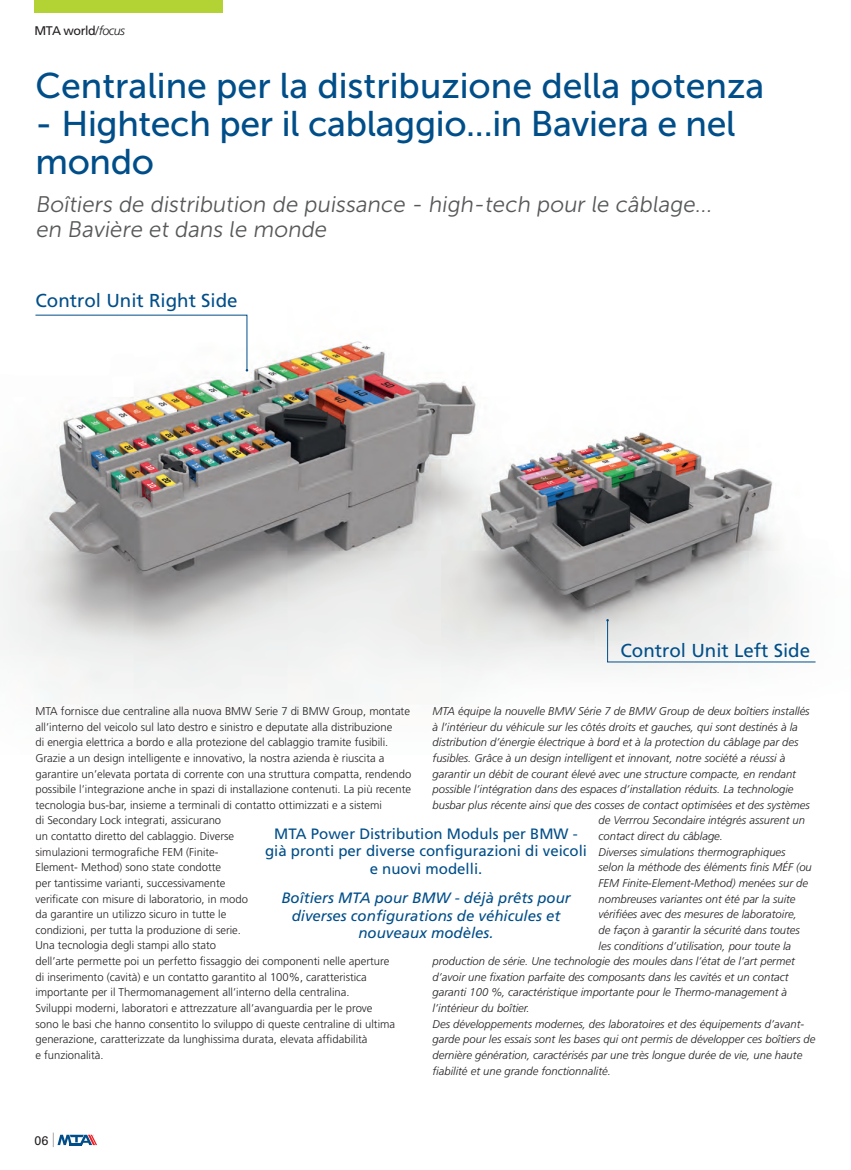
<style>
.page{position:relative;width:851px;height:1170px;background:#fff}
.page>*{position:absolute;margin:0;border:0;box-sizing:border-box;transform-origin:0 0}
.Normale{font:35.62px/38px "Museo JH Sans 500";color:#004e89}
.Normale-2{font:22.5px "Museo JH Sans 300";color:#57585a}
.t1{font:18.75px "Frutiger";color:#004e89}
.t2{font:15px "Frutiger";color:#004e89}
.t3{font:italic 15px/17.5px "Frutiger";color:#004e89;text-align:center}
.Normale-3{font:12.5px "Frutiger";letter-spacing:-.04em;color:#231f20}
.t4{font:12.5px "Univers LT Std";color:#231f20}
.t5{font:italic 300 11.25px/15.6px "Frutiger";color:#231f20}
.t6{font:300 11.25px/15.6px "Frutiger";color:#231f20}
.s1{font-weight:300;font-style:italic}
</style>
<div class="page">
<img style="left:0;top:341px;width:816px;height:368px">
<svg style="left:35px;top:314px;width:213px;height:57px"></svg>
<svg style="left:606px;top:619px;width:210px;height:43px"></svg>
<div style="left:34px;top:0;width:189px;height:13px;background:#b3d234"></div>
<svg style="left:53px;top:1132px;width:44px;height:14px"></svg>
<p class="Normale-3" style="left:34px;top:23px;width:92px">MTA world<span class="s1">/focus</span></p>
<p class="Normale" style="left:35px;top:66px;width:730px">Centraline per la distribuzione della potenza</p>
<p class="Normale" style="left:35px;top:104px;width:701px">- Hightech per il cablaggio...in Baviera e nel mondo</p>
<p class="Normale-2" style="left:35px;top:192px;width:681px">Boîtiers de distribution de puissance - high-tech pour le câblage...</p>
<p class="Normale-2" style="left:35px;top:217px;width:296px">en Bavière et dans le monde</p>
<p class="t1" style="left:35px;top:289px;width:204px">Control Unit Right Side</p>
<p class="t1" style="left:620px;top:639px;width:191px">Control Unit Left Side</p>
<p class="t6" style="left:35px;top:703px;width:377px">MTA fornisce due centraline alla nuova BMW Serie 7 di BMW Group, montate all’interno del veicolo sul lato destro e sinistro e deputate alla distribuzione<br>di energia elettrica a bordo e alla protezione del cablaggio tramite fusibili.<br>Grazie a un design intelligente e innovativo, la nostra azienda è riuscita a garantire un’elevata portata di corrente con una struttura compatta, rendendo possibile l’integrazione anche in spazi di installazione contenuti. La più recente tecnologia bus-bar, insieme a terminali di contatto ottimizzati e a sistemi</p>
<p class="t6" style="left:35px;top:812px;width:355px">di Secondary Lock integrati, assicurano<br>un contatto diretto del cablaggio. Diverse<br>simulazioni termografiche FEM (Finite-<br>Element- Method) sono state condotte<br>per tantissime varianti, successivamente<br>verificate con misure di laboratorio, in modo<br>da garantire un utilizzo sicuro in tutte le<br>condizioni, per tutta la produzione di serie.<br>Una tecnologia degli stampi allo stato<br>dell’arte permette poi un perfetto fissaggio dei componenti nelle aperture</p>
<p class="t6" style="left:35px;top:968px;width:333px">di inserimento (cavità) e un contatto garantito al 100%, caratteristica importante per il Thermomanagement all’interno della centralina.</p>
<p class="t6" style="left:35px;top:1000px;width:361px">Sviluppi moderni, laboratori e attrezzature all’avanguardia per le prove sono le basi che hanno consentito lo sviluppo di queste centraline di ultima generazione, caratterizzate da lunghissima durata, elevata affidabilità</p>
<p class="t6" style="left:35px;top:1047px;width:70px">e funzionalità.</p>
<p class="t5" style="left:432px;top:703px;width:378px">MTA équipe la nouvelle BMW Série 7 de BMW Group de deux boîtiers installés</p>
<p class="t5" style="left:432px;top:718px;width:367px">à l’intérieur du véhicule sur les côtés droits et gauches, qui sont destinés à la</p>
<p class="t5" style="left:432px;top:734px;width:367px">distribution d’énergie électrique à bord et à la protection du câblage par des</p>
<p class="t5" style="left:432px;top:750px;width:354px">fusibles. Grâce à un design intelligent et innovant, notre société a réussi à</p>
<p class="t5" style="left:432px;top:765px;width:365px">garantir un débit de courant élevé avec une structure compacte, en rendant</p>
<p class="t5" style="left:432px;top:781px;width:362px">possible l’intégration dans des espaces d’installation réduits. La technologie</p>
<p class="t5" style="left:432px;top:797px;width:378px">busbar plus récente ainsi que des cosses de contact optimisées et des systèmes</p>
<p class="t5" style="left:598px;top:812px;width:208px">de Verrrou Secondaire intégrés assurent un</p>
<p class="t5" style="left:598px;top:828px;width:126px">contact direct du câblage.</p>
<p class="t5" style="left:598px;top:843px;width:188px">Diverses simulations thermographiques</p>
<p class="t5" style="left:598px;top:859px;width:215px">selon la méthode des éléments finis MÉF (ou</p>
<p class="t5" style="left:598px;top:875px;width:211px">FEM Finite-Element-Method) menées sur de</p>
<p class="t5" style="left:598px;top:890px;width:198px">nombreuses variantes ont été par la suite</p>
<p class="t5" style="left:598px;top:906px;width:200px">vérifiées avec des mesures de laboratoire,</p>
<p class="t5" style="left:598px;top:922px;width:203px">de façon à garantir la sécurité dans toutes</p>
<p class="t5" style="left:598px;top:937px;width:194px">les conditions d’utilisation, pour toute la</p>
<p class="t5" style="left:432px;top:953px;width:363px">production de série. Une technologie des moules dans l’état de l’art permet</p>
<p class="t5" style="left:432px;top:968px;width:357px">d’avoir une fixation parfaite des composants dans les cavités et un contact</p>
<p class="t5" style="left:432px;top:984px;width:356px">garanti 100 %, caractéristique importante pour le Thermo-management à</p>
<p class="t5" style="left:432px;top:1000px;width:99px">l’intérieur du boîtier.</p>
<p class="t5" style="left:432px;top:1015px;width:384px">Des développements modernes, des laboratoires et des équipements d’avant&shy;garde pour les essais sont les bases qui ont permis de développer ces boîtiers de dernière génération, caractérisés par une très longue durée de vie, une haute fiabilité et une grande fonctionnalité.</p>
<p class="t2" style="left:274px;top:824px;width:305px">MTA Power Distribution Moduls per BMW -</p>
<p class="t2" style="left:265px;top:842px;width:323px">già pronti per diverse configurazioni di veicoli</p>
<p class="t2" style="left:369px;top:859px;width:114px">e nuovi modelli.</p>
<p class="t3" style="left:281px;top:889px;width:291px">Boîtiers MTA pour BMW - déjà prêts pour diverses configurations de véhicules et nouveaux modèles.</p>
<p class="t4" style="left:35px;top:1132px;width:15px">06</p>
</div>
